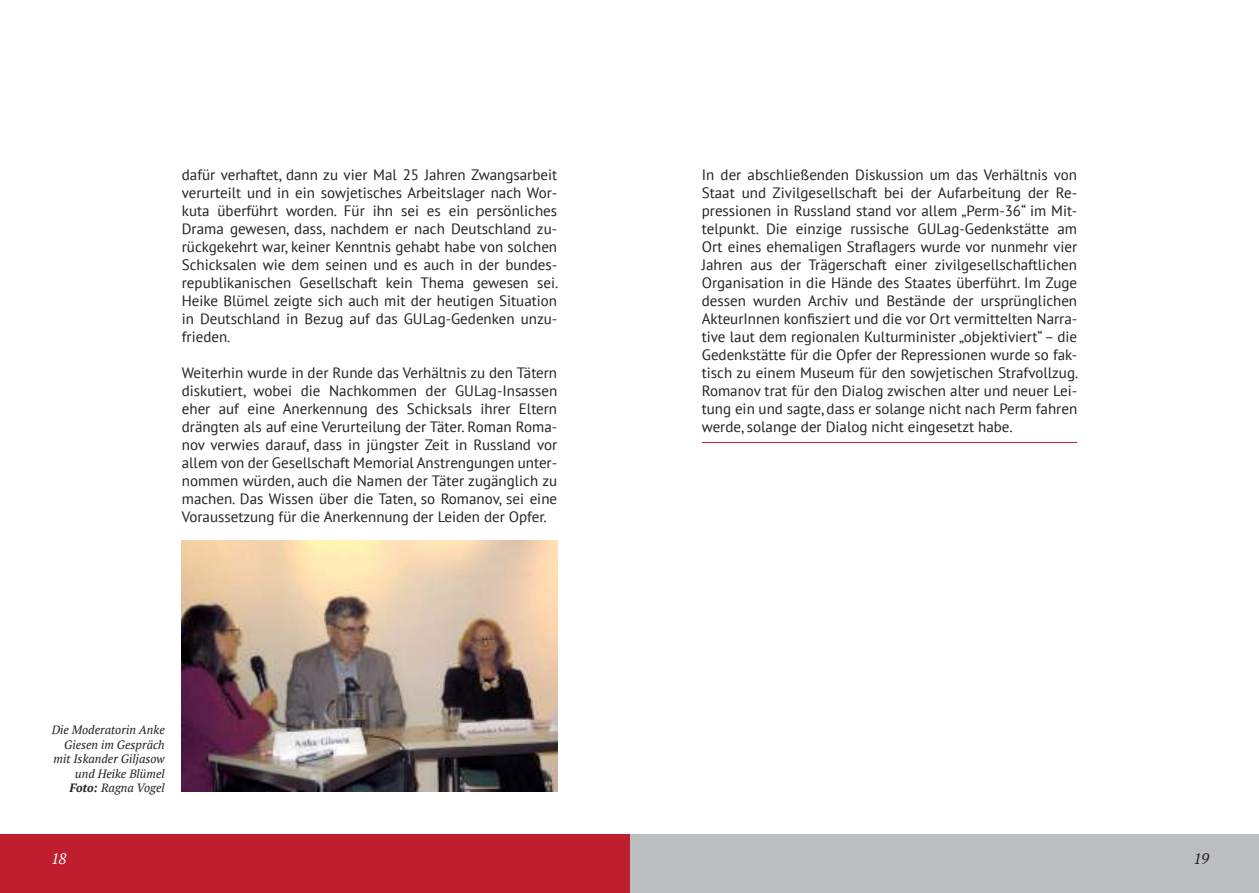
<style>
.page{position:relative;width:1259px;height:893px;background:#fff}
.page>*{position:absolute;margin:0;border:0;box-sizing:border-box;transform-origin:0 0}
.t1{font:15px/18px "PT Sans";color:#231f20;text-align:justify}
.t2{font:italic 15px "PT Serif";color:#fff}
.t3{font:italic 15px "PT Serif";color:#231f20}
.t4{font:italic 12px/14.4px "PT Serif";color:#231f20;text-align:right}
.s1{font-weight:700}
</style>
<div class="page">
<div style="left:629px;top:834px;width:630px;height:59px;background:#bcbec0"></div>
<div style="left:0;top:834px;width:629px;height:59px;background:#be1e2d"></div>
<img style="left:182px;top:540px;width:375px;height:252px">
<hr style="left:702px;top:442px;width:375px;height:1px;background:#be1e2d">
<p class="t1" style="left:182px;top:166px;width:378px">dafür verhaftet, dann zu vier Mal 25 Jahren Zwangsarbeit verurteilt und in ein sowjetisches Arbeitslager nach Wor&shy;kuta überführt worden. Für ihn sei es ein persönliches Drama gewesen, dass, nachdem er nach Deutschland zu&shy;rückgekehrt war, keiner Kenntnis gehabt habe von solchen Schicksalen wie dem seinen und es auch in der bundes&shy;republikanischen Gesellschaft kein Thema gewesen sei.<br>Heike Blümel zeigte sich auch mit der heutigen Situation in Deutschland in Bezug auf das GULag-Gedenken unzu&shy;frieden.</p>
<p class="t1" style="left:182px;top:364px;width:377px">Weiterhin wurde in der Runde das Verhältnis zu den Tätern diskutiert, wobei die Nachkommen der GULag-Insassen eher auf eine Anerkennung des Schicksals ihrer Eltern drängten als auf eine Verurteilung der Täter. Roman Roma&shy;nov verwies darauf, dass in jüngster Zeit in Russland vor allem von der Gesellschaft Memorial Anstrengungen unter&shy;nommen würden, auch die Namen der Täter zugänglich zu machen. Das Wissen über die Taten, so Romanov, sei eine Voraussetzung für die Anerkennung der Leiden der Opfer.</p>
<p class="t4" style="left:52px;top:723px;width:114px">Die Moderatorin Anke<br>Giesen im Gespräch mit Iskander Giljasow und Heike Blümel<br><span class="s1">Foto:</span> Ragna Vogel</p>
<p class="t1" style="left:702px;top:166px;width:378px">In der abschließenden Diskussion um das Verhältnis von Staat und Zivilgesellschaft bei der Aufarbeitung der Re&shy;pressionen in Russland stand vor allem „Perm-36“ im Mit&shy;telpunkt. Die einzige russische GULag-Gedenkstätte am Ort eines ehemaligen Straflagers wurde vor nunmehr vier Jahren aus der Trägerschaft einer zivilgesellschaftlichen Organisation in die Hände des Staates überführt. Im Zuge dessen wurden Archiv und Bestände der ursprünglichen AkteurInnen konfisziert und die vor Ort vermittelten Narra&shy;tive laut dem regionalen Kulturminister „objektiviert“ – die Gedenkstätte für die Opfer der Repressionen wurde so fak&shy;tisch zu einem Museum für den sowjetischen Strafvollzug.<br>Romanov trat für den Dialog zwischen alter und neuer Lei&shy;tung ein und sagte, dass er solange nicht nach Perm fahren werde, solange der Dialog nicht eingesetzt habe.</p>
<p class="t2" style="left:51px;top:851px;width:17px">18</p>
<p class="t3" style="left:1193px;top:851px;width:17px">19</p>
</div>
